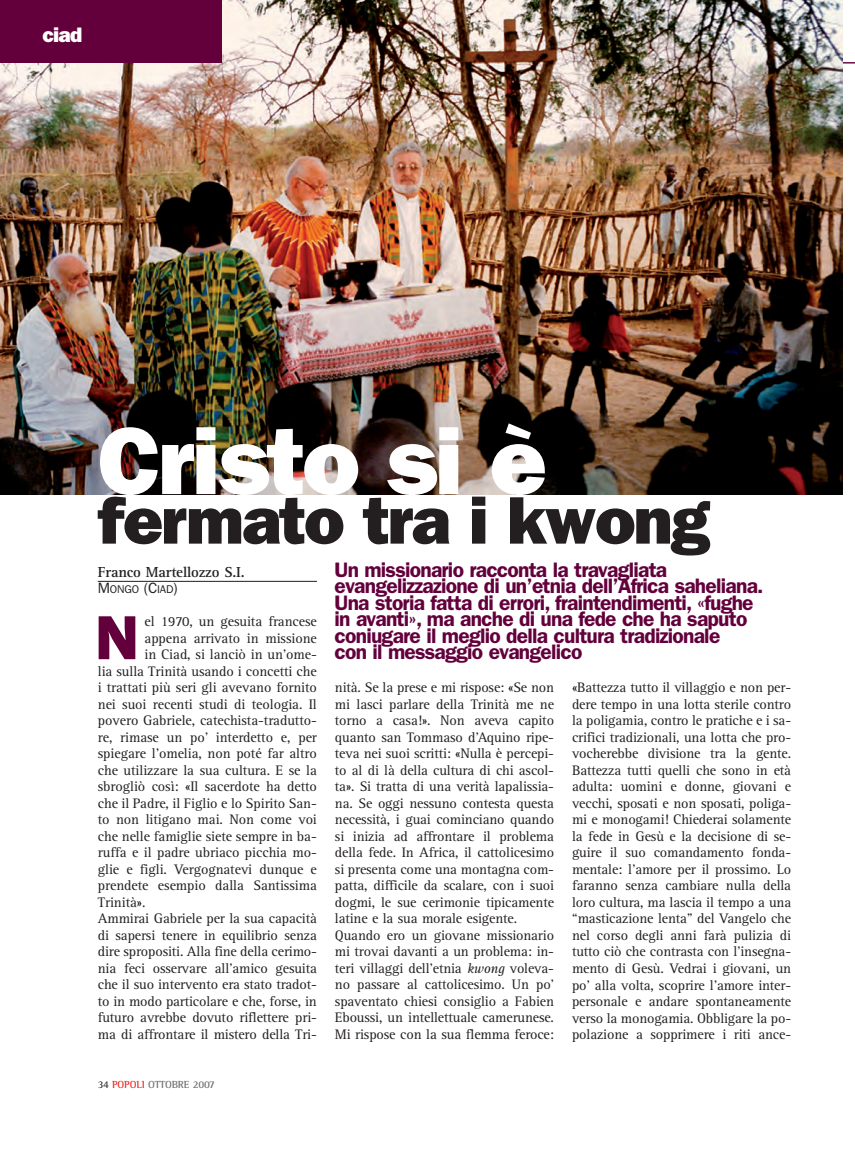
<style>
.page{position:relative;width:855px;height:1153px;background:#fff}
.page>*{position:absolute;margin:0;border:0;box-sizing:border-box;transform-origin:0 0}
.t1{font:800 96px "Franklin Gothic";letter-spacing:-.03em;color:#fff}
.t2{font:800 67.5px "Franklin Gothic";letter-spacing:-.03em;color:#231f20}
.t3{font:800 62.55px "Franklin Gothic";color:#63003c}
.t4{font:600 21px/16.5px "Franklin Gothic";letter-spacing:-.035em;color:#63003c}
.t5{font:800 21px "Franklin Gothic";color:#fff}
.t6{font:700 15px "Rotis Serif";letter-spacing:-.01em;color:#231f20}
.t7{font:14.25px/16.5px "Rotis Serif";letter-spacing:-.01em;color:#231f20}
.t8{font:11.25px "Franklin Gothic";letter-spacing:-.015em;color:#231f20}
.t9{font:700 10.5px "Rotis Semi Serif";letter-spacing:-.015em;color:#6c6d70}
.s1{font-size:15px}
.s2{color:#312f30}
.s3{color:#ea2924}
.s4{font-style:italic}
</style>
<div class="page">
<hr style="left:98px;top:581px;width:219px;height:1px;background:#231f20">
<hr style="left:0;top:62px;width:855px;height:1px;background:#63003c">
<img style="left:0;top:0;width:842px;height:494px">
<div style="left:0;top:0;width:221px;height:63px;background:#63003c"></div>
<h3 class="t5" style="left:43px;top:28px;width:41px">ciad</h3>
<h1 class="t1" style="left:98px;top:428px;width:451px">Cristo si è</h1>
<h2 class="t2" style="left:98px;top:497px;width:613px">fermato tra i kwong</h2>
<p class="t6" style="left:98px;top:566px;width:148px">Franco Martellozzo S.I.</p>
<p class="t8" style="left:98px;top:585px;width:81px"><span class="s1">M</span>ONGO <span class="s1">(C</span>IAD<span class="s1">)</span></p>
<h3 class="t3" style="left:95px;top:616px;width:45px">N</h3>
<p class="t7" style="left:144px;top:614px;width:174px">el 1970, un gesuita francese</p>
<p class="t7" style="left:144px;top:631px;width:174px">appena arrivato in missione</p>
<p class="t7" style="left:144px;top:647px;width:174px">in Ciad, si lanciò in un’ome-</p>
<p class="t7" style="left:98px;top:664px;width:220px">lia sulla Trinità usando i concetti che</p>
<p class="t7" style="left:98px;top:680px;width:221px">i trattati più seri gli avevano fornito</p>
<p class="t7" style="left:98px;top:697px;width:220px">nei suoi recenti studi di teologia. Il</p>
<p class="t7" style="left:98px;top:713px;width:221px">povero Gabriele, catechista-tradutto-</p>
<p class="t7" style="left:98px;top:730px;width:221px">re, rimase un po’ interdetto e, per</p>
<p class="t7" style="left:98px;top:746px;width:221px">spiegare l’omelia, non poté far altro</p>
<p class="t7" style="left:98px;top:763px;width:221px">che utilizzare la sua cultura. E se la</p>
<p class="t7" style="left:98px;top:779px;width:220px">sbrogliò così: «Il sacerdote ha detto</p>
<p class="t7" style="left:98px;top:796px;width:220px">che il Padre, il Figlio e lo Spirito San-</p>
<p class="t7" style="left:98px;top:812px;width:221px">to non litigano mai. Non come voi</p>
<p class="t7" style="left:98px;top:829px;width:220px">che nelle famiglie siete sempre in ba-</p>
<p class="t7" style="left:98px;top:845px;width:220px">ruffa e il padre ubriaco picchia mo-</p>
<p class="t7" style="left:98px;top:862px;width:220px">glie e figli. Vergognatevi dunque e</p>
<p class="t7" style="left:98px;top:878px;width:220px">prendete esempio dalla Santissima</p>
<p class="t7" style="left:98px;top:895px;width:49px">Trinità».</p>
<p class="t7" style="left:98px;top:911px;width:221px">Ammirai Gabriele per la sua capacità</p>
<p class="t7" style="left:98px;top:928px;width:221px">di sapersi tenere in equilibrio senza</p>
<p class="t7" style="left:98px;top:944px;width:221px">dire spropositi. Alla fine della cerimo-</p>
<p class="t7" style="left:98px;top:961px;width:221px">nia feci osservare all’amico gesuita</p>
<p class="t7" style="left:98px;top:977px;width:221px">che il suo intervento era stato tradot-</p>
<p class="t7" style="left:98px;top:994px;width:220px">to in modo particolare e che, forse, in</p>
<p class="t7" style="left:98px;top:1010px;width:221px">futuro avrebbe dovuto riflettere pri-</p>
<p class="t7" style="left:98px;top:1027px;width:221px">ma di affrontare il mistero della Tri-</p>
<p class="t9" style="left:98px;top:1080px;width:119px"><span class="s2">34</span> <span class="s3">POPOLI</span> OTTOBRE 2007</p>
<p class="t4" style="left:334px;top:563px;width:430px">Un missionario racconta la travagliata evangelizzazione di un’etnia dell’Africa saheliana.<br>Una storia fatta di errori, fraintendimenti, «fughe in avanti», ma anche di una fede che ha saputo coniugare il meglio della cultura tradizionale<br>con il messaggio evangelico</p>
<p class="t7" style="left:335px;top:680px;width:221px">nità. Se la prese e mi rispose: «Se non mi lasci parlare della Trinità me ne torno a casa!». Non aveva capito quanto san Tommaso d’Aquino ripe&shy;teva nei suoi scritti: «Nulla è percepi&shy;to al di là della cultura di chi ascol&shy;ta». Si tratta di una verità lapalissia&shy;na. Se oggi nessuno contesta questa necessità, i guai cominciano quando si inizia ad affrontare il problema della fede. In Africa, il cattolicesimo si presenta come una montagna com&shy;patta, difficile da scalare, con i suoi dogmi, le sue cerimonie tipicamente latine e la sua morale esigente.<br>Quando ero un giovane missionario mi trovai davanti a un problema: in&shy;teri villaggi dell’etnia <span class="s4">kwong</span> voleva&shy;no passare al cattolicesimo. Un po’ spaventato chiesi consiglio a Fabien Eboussi, un intellettuale camerunese.<br>Mi rispose con la sua flemma feroce:</p>
<p class="t7" style="left:572px;top:680px;width:221px;text-align:justify">«Battezza tutto il villaggio e non per&shy;dere tempo in una lotta sterile contro la poligamia, contro le pratiche e i sa&shy;crifici tradizionali, una lotta che pro&shy;vocherebbe divisione tra la gente.<br>Battezza tutti quelli che sono in età adulta: uomini e donne, giovani e vecchi, sposati e non sposati, poliga&shy;mi e monogami! Chiederai solamente la fede in Gesù e la decisione di se&shy;guire il suo comandamento fonda&shy;mentale: l’amore per il prossimo. Lo faranno senza cambiare nulla della loro cultura, ma lascia il tempo a una “masticazione lenta” del Vangelo che nel corso degli anni farà pulizia di tutto ciò che contrasta con l’insegna&shy;mento di Gesù. Vedrai i giovani, un po’ alla volta, scoprire l’amore inter&shy;personale e andare spontaneamente verso la monogamia. Obbligare la po&shy;polazione a sopprimere i riti ance-</p>
</div>
